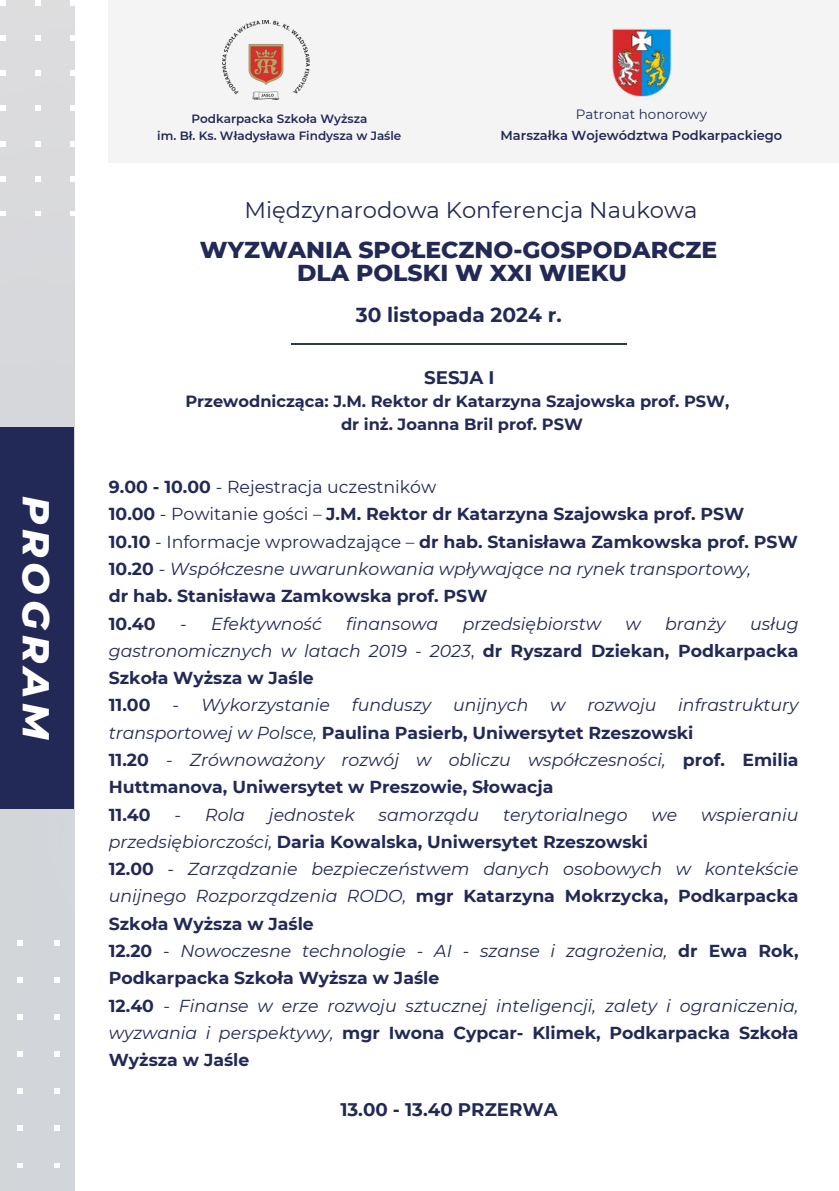
<style>
.page{position:relative;width:839px;height:1191px;background:#fff}
.page>*{position:absolute;margin:0;border:0;box-sizing:border-box;transform-origin:0 0}
.t1{font:italic 800 38.2px "Montserrat";letter-spacing:.135em;color:#fff}
.t2{font:800 23.4px/23.4px "Montserrat";color:#222956;text-align:center}
.t3{font:22.6px "Montserrat";color:#222956}
.t4{font:700 20.2px "Montserrat";color:#222956}
.t5{font:700 18.2px "Montserrat";color:#222956}
.t6{font:700 17.4px/27.2px "Montserrat";color:#222956}
.t7{font:italic 17.4px/27.2px "Montserrat";color:#222956;text-align:justify}
.t8{font:17.4px "Montserrat";color:#222956}
.t9{font:700 16.2px/22.6px "Montserrat";color:#222956;text-align:center}
.t10{font:13.4px "Montserrat";color:#222956}
.t11{font:600 13px "Montserrat";color:#222956}
.t12{font:600 12px "Montserrat";color:#222956}
.s1{font-weight:700}
.s2{font-weight:400}
.s3{font-weight:700;font-style:normal}
.s4{font-style:normal}
.s5{font-weight:400;font-style:italic}
</style>
<div class="page">
<div style="left:0;top:0;width:74px;height:1191px;background:#d5d7da"></div>
<div style="left:0;top:427px;width:74px;height:381px;background:#222956"></div>
<svg style="left:0;top:0;width:6px;height:6px"></svg>
<svg style="left:0;top:35px;width:6px;height:6px"></svg>
<svg style="left:0;top:70px;width:6px;height:6px"></svg>
<svg style="left:0;top:106px;width:6px;height:5px"></svg>
<svg style="left:0;top:141px;width:6px;height:5px"></svg>
<svg style="left:0;top:176px;width:6px;height:5px"></svg>
<svg style="left:0;top:211px;width:6px;height:5px"></svg>
<svg style="left:35px;top:0;width:6px;height:6px"></svg>
<svg style="left:35px;top:35px;width:6px;height:6px"></svg>
<svg style="left:35px;top:70px;width:6px;height:6px"></svg>
<svg style="left:35px;top:106px;width:6px;height:5px"></svg>
<svg style="left:35px;top:141px;width:6px;height:5px"></svg>
<svg style="left:35px;top:176px;width:6px;height:5px"></svg>
<svg style="left:35px;top:211px;width:6px;height:5px"></svg>
<svg style="left:71px;top:0;width:3px;height:6px"></svg>
<svg style="left:71px;top:35px;width:3px;height:6px"></svg>
<svg style="left:71px;top:70px;width:3px;height:6px"></svg>
<svg style="left:71px;top:106px;width:3px;height:5px"></svg>
<svg style="left:71px;top:141px;width:3px;height:5px"></svg>
<svg style="left:71px;top:176px;width:3px;height:5px"></svg>
<svg style="left:71px;top:211px;width:3px;height:5px"></svg>
<svg style="left:17px;top:940px;width:6px;height:6px"></svg>
<svg style="left:17px;top:977px;width:6px;height:6px"></svg>
<svg style="left:17px;top:1014px;width:6px;height:6px"></svg>
<svg style="left:17px;top:1051px;width:6px;height:6px"></svg>
<svg style="left:17px;top:1088px;width:6px;height:6px"></svg>
<svg style="left:17px;top:1126px;width:6px;height:5px"></svg>
<svg style="left:17px;top:1163px;width:6px;height:5px"></svg>
<svg style="left:54px;top:940px;width:6px;height:6px"></svg>
<svg style="left:54px;top:977px;width:6px;height:6px"></svg>
<svg style="left:54px;top:1014px;width:6px;height:6px"></svg>
<svg style="left:54px;top:1051px;width:6px;height:6px"></svg>
<svg style="left:54px;top:1088px;width:6px;height:6px"></svg>
<svg style="left:54px;top:1126px;width:6px;height:5px"></svg>
<svg style="left:54px;top:1163px;width:6px;height:5px"></svg>
<div style="left:109px;top:0;width:729px;height:163px;background:#f4f4f4"></div>
<img style="left:222px;top:20px;width:87px;height:80px">
<img style="left:612px;top:29px;width:60px;height:68px">
<hr style="left:291px;top:344px;width:335px;height:1px;background:#2c384c">
<p class="t1" style="left:60px;top:496px;width:246px;rotate:90deg">PROGRAM</p>
<p class="t12" style="left:191px;top:111px;width:177px">Podkarpacka Szkoła Wyższa</p>
<h2 class="t12" style="left:157px;top:128px;width:245px">im. Bł. Ks. Władysława Findysza w Jaśle</h2>
<h3 class="t10" style="left:576px;top:106px;width:133px">Patronat honorowy</h3>
<p class="t11" style="left:500px;top:127px;width:283px">Marszałka Województwa Podkarpackiego</p>
<p class="t3" style="left:244px;top:196px;width:454px">Międzynarodowa Konferencja Naukowa</p>
<p class="t2" style="left:200px;top:237px;width:518px">WYZWANIA SPOŁECZNO-GOSPODARCZE<br>DLA POLSKI W XXI WIEKU</p>
<p class="t4" style="left:356px;top:302px;width:207px">30 listopada 2024 r.</p>
<h5 class="t5" style="left:424px;top:366px;width:72px">SESJA I</h5>
<h5 class="t9" style="left:185px;top:390px;width:545px">Przewodnicząca: J.M. Rektor dr Katarzyna Szajowska prof. PSW, dr inż. Joanna Bril prof. PSW</h5>
<p class="t8" style="left:109px;top:476px;width:329px"><span class="s1">9.00 - 10.00</span> - Rejestracja uczestników</p>
<h6 class="t6" style="left:109px;top:500px;width:637px">10.00 <span class="s2">- Powitanie gości –</span> J.M. Rektor dr Katarzyna Szajowska prof. PSW</h6>
<p class="t6" style="left:109px;top:528px;width:690px">10.10 <span class="s2">- Informacje wprowadzające –</span> dr hab. Stanisława Zamkowska prof. PSW</p>
<p class="t7" style="left:109px;top:555px;width:644px"><span class="s3">10.20</span> <span class="s4">-</span> Współczesne uwarunkowania wpływające na rynek transportowy,</p>
<p class="t6" style="left:109px;top:582px;width:380px">dr hab. Stanisława Zamkowska prof. PSW</p>
<p class="t6" style="left:109px;top:610px;width:48px">10.40</p>
<p class="t7" style="left:180px;top:610px;width:143px"><span class="s4">-</span> Efektywność</p>
<p class="t7" style="left:346px;top:610px;width:93px">finansowa</p>
<p class="t7" style="left:462px;top:610px;width:140px">przedsiębiorstw</p>
<p class="t7" style="left:625px;top:610px;width:17px">w</p>
<p class="t7" style="left:665px;top:610px;width:62px">branży</p>
<p class="t6" style="left:109px;top:610px;width:691px;text-align:justify;text-indent:641px"><span class="s5">usług gastronomicznych w latach 2019 - 2023</span><span class="s2">,</span> dr Ryszard Dziekan, Podkarpacka Szkoła Wyższa w Jaśle</p>
<p class="t6" style="left:109px;top:692px;width:43px">11.00</p>
<p class="t7" style="left:173px;top:692px;width:159px"><span class="s4">-</span> Wykorzystanie</p>
<p class="t7" style="left:352px;top:692px;width:81px">funduszy</p>
<p class="t7" style="left:453px;top:692px;width:77px">unijnych</p>
<p class="t7" style="left:550px;top:692px;width:17px">w</p>
<p class="t7" style="left:587px;top:692px;width:71px">rozwoju</p>
<p class="t6" style="left:109px;top:692px;width:691px;text-indent:569px"><span class="s5">infrastruktury transportowej w Polsce,</span> Paulina Pasierb, Uniwersytet Rzeszowski</p>
<p class="t6" style="left:109px;top:746px;width:691px">11.20 <span class="s2">-</span> <span class="s5">Zrównoważony rozwój w obliczu współczesności,</span> prof. Emilia<br>Huttmanova, Uniwersytet w Preszowie, Słowacja</p>
<p class="t6" style="left:109px;top:801px;width:43px">11.40</p>
<p class="t7" style="left:174px;top:801px;width:72px"><span class="s4">-</span> Rola</p>
<p class="t7" style="left:269px;top:801px;width:87px">jednostek</p>
<p class="t7" style="left:378px;top:801px;width:102px">samorządu</p>
<p class="t7" style="left:503px;top:801px;width:126px">terytorialnego</p>
<p class="t7" style="left:651px;top:801px;width:27px">we</p>
<p class="t7" style="left:701px;top:801px;width:99px">wspieraniu</p>
<p class="t6" style="left:109px;top:828px;width:541px"><span class="s5">przedsiębiorczości,</span> Daria Kowalska, Uniwersytet Rzeszowski</p>
<p class="t7" style="left:109px;top:855px;width:691px"><span class="s3">12.00</span> <span class="s4">-</span> Zarządzanie bezpieczeństwem danych osobowych w kontekście unijnego Rozporządzenia RODO, <span class="s3">mgr Katarzyna Mokrzycka, Podkarpacka Szkoła Wyższa w Jaśle</span></p>
<p class="t6" style="left:109px;top:937px;width:691px">12.20 <span class="s2">-</span> <span class="s5">Nowoczesne technologie - AI - szanse i zagrożenia,</span> dr Ewa Rok,<br>Podkarpacka Szkoła Wyższa w Jaśle</p>
<p class="t7" style="left:109px;top:992px;width:691px"><span class="s3">12.40</span> <span class="s4">-</span> Finanse w erze rozwoju sztucznej inteligencji, zalety i ograniczenia, wyzwania i perspektywy, <span class="s3">mgr Iwona Cypcar- Klimek, Podkarpacka Szkoła Wyższa w Jaśle</span></p>
<p class="t5" style="left:340px;top:1098px;width:219px">13.00 - 13.40 PRZERWA</p>
</div>
